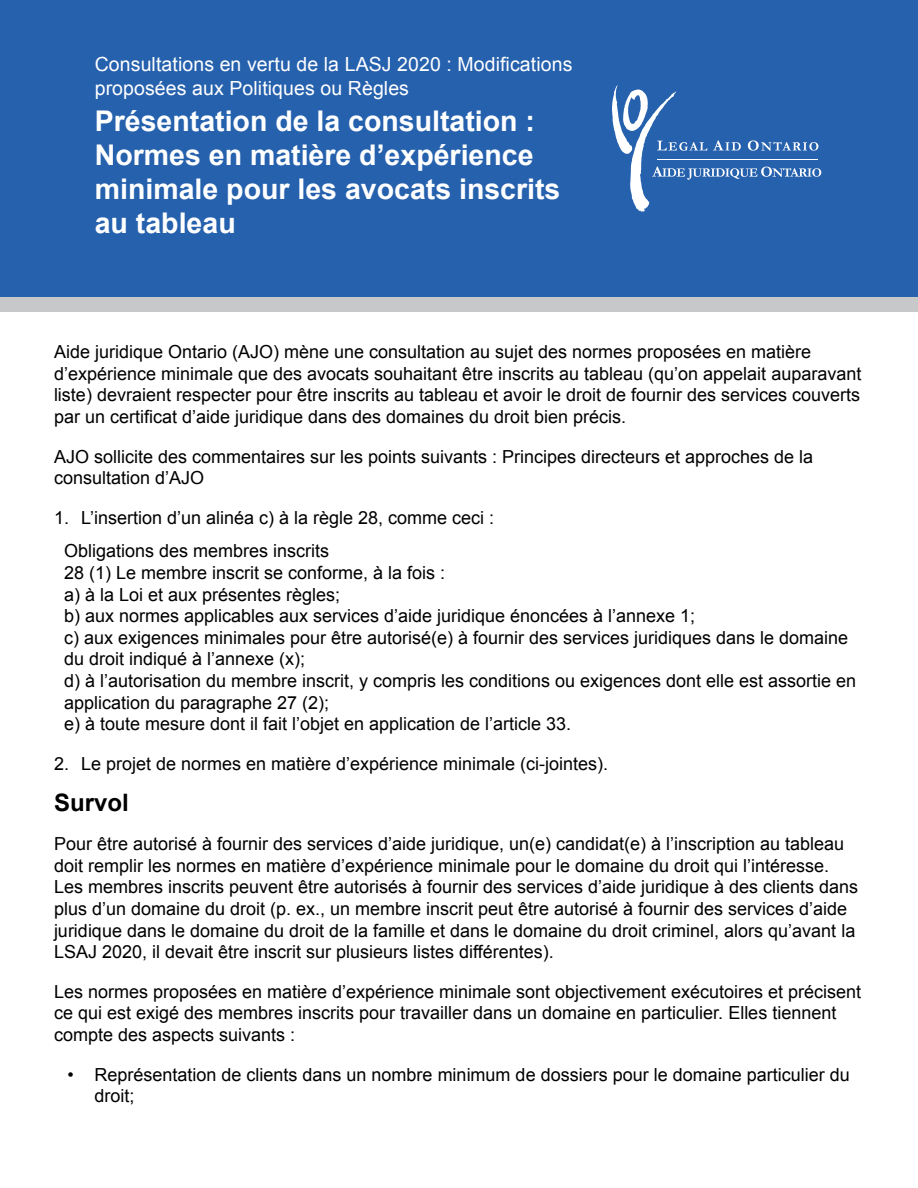
<style>
.page{position:relative;width:918px;height:1188px;background:#fff}
.page>*{position:absolute;margin:0;border:0;box-sizing:border-box;transform-origin:0 0}
.t1{font:700 28.5px/34.2px "Arial";color:#fff}
.t2{font:700 24px "Arial";color:#000}
.t3{font:19.5px/23.4px "Arial";letter-spacing:.005em;color:#fff}
.t4{font:18px/21.6px "Arial";color:#000}
</style>
<div class="page">
<div style="left:0;top:0;width:918px;height:297px;background:#2661ae"></div>
<svg style="left:612px;top:85px;width:209px;height:127px"></svg>
<div style="left:0;top:297px;width:918px;height:14px;background:#c6c8ca"></div>
<p class="t3" style="left:95px;top:53px;width:479px">Consultations en vertu de la LASJ 2020 : Modifications proposées aux Politiques ou Règles</p>
<h1 class="t1" style="left:95px;top:105px;width:467px">Présentation de la consultation :<br>Normes en matière d’expérience minimale pour les avocats inscrits au tableau</h1>
<p class="t4" style="left:54px;top:341px;width:809px">Aide juridique Ontario (AJO) mène une consultation au sujet des normes proposées en matière d’expérience minimale que des avocats souhaitant être inscrits au tableau (qu’on appelait auparavant liste) devraient respecter pour être inscrits au tableau et avoir le droit de fournir des services couverts par un certificat d’aide juridique dans des domaines du droit bien précis.</p>
<p class="t4" style="left:54px;top:446px;width:761px">AJO sollicite des commentaires sur les points suivants : Principes directeurs et approches de la consultation d’AJO</p>
<p class="t4" style="left:64px;top:501px;width:432px;line-height:33.6px;text-indent:-10px">1. L’insertion d’un alinéa c) à la règle 28, comme ceci :<br>Obligations des membres inscrits</p>
<p class="t4" style="left:64px;top:562px;width:794px">28 (1) Le membre inscrit se conforme, à la fois :<br>a) à la Loi et aux présentes règles;<br>b) aux normes applicables aux services d’aide juridique énoncées à l’annexe 1;<br>c) aux exigences minimales pour être autorisé(e) à fournir des services juridiques dans le domaine du droit indiqué à l’annexe (x);<br>d) à l’autorisation du membre inscrit, y compris les conditions ou exigences dont elle est assortie en application du paragraphe 27 (2);<br>e) à toute mesure dont il fait l’objet en application de l’article 33.</p>
<p class="t4" style="left:54px;top:753px;width:556px">2. Le projet de normes en matière d’expérience minimale (ci-jointes).</p>
<h2 class="t2" style="left:54px;top:786px;width:76px">Survol</h2>
<p class="t4" style="left:54px;top:833px;width:806px">Pour être autorisé à fournir des services d’aide juridique, un(e) candidat(e) à l’inscription au tableau doit remplir les normes en matière d’expérience minimale pour le domaine du droit qui l’intéresse.<br>Les membres inscrits peuvent être autorisés à fournir des services d’aide juridique à des clients dans plus d’un domaine du droit (p. ex., un membre inscrit peut être autorisé à fournir des services d’aide juridique dans le domaine du droit de la famille et dans le domaine du droit criminel, alors qu’avant la LSAJ 2020, il devait être inscrit sur plusieurs listes différentes).</p>
<p class="t4" style="left:54px;top:981px;width:809px">Les normes proposées en matière d’expérience minimale sont objectivement exécutoires et précisent ce qui est exigé des membres inscrits pour travailler dans un domaine en particulier. Elles tiennent compte des aspects suivants :</p>
<p class="t4" style="left:94px;top:1064px;width:757px;text-indent:-27px">• Représentation de clients dans un nombre minimum de dossiers pour le domaine particulier du droit;</p>
</div>
